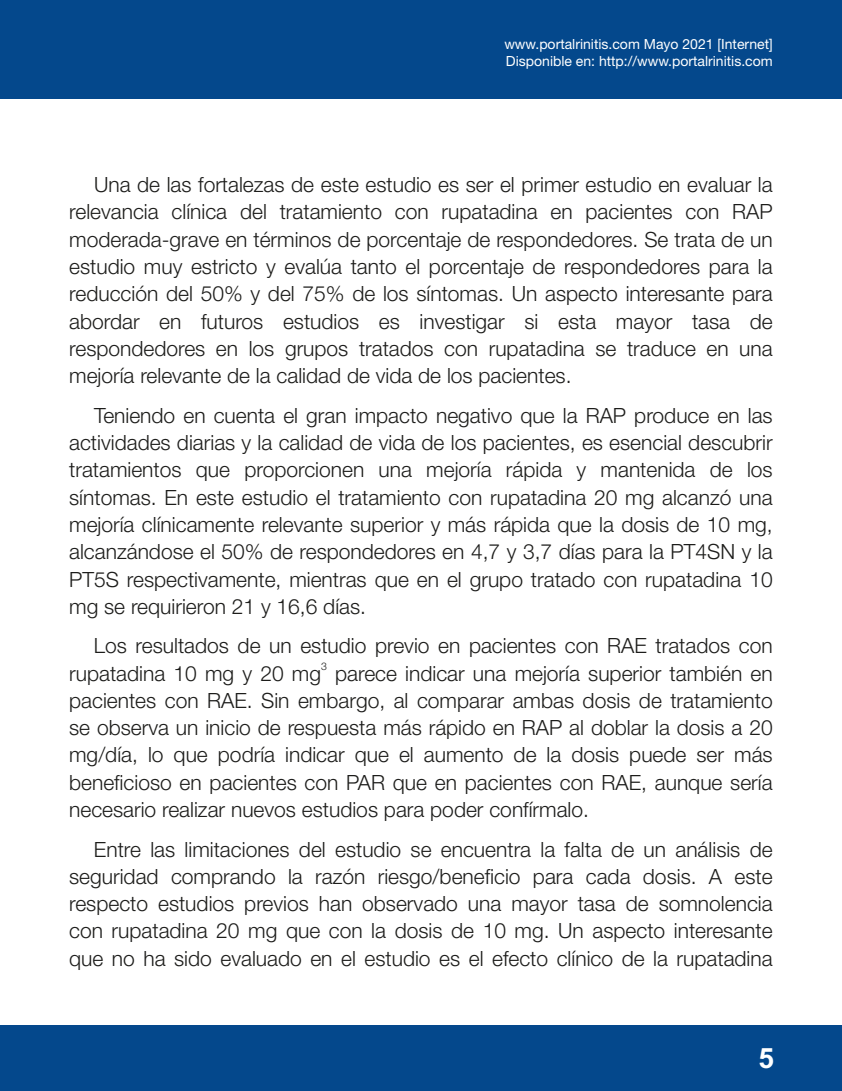
<style>
.page{position:relative;width:842px;height:1091px;background:#fff}
.page>*{position:absolute;margin:0;border:0;box-sizing:border-box;transform-origin:0 0}
.t1{font:700 28px "Arial";color:#fff}
.t2{font:300 21px/27.3px "Helvetica Neue LT Std";color:#1d1d1b;text-align:justify}
.t3{font:14px/16.3px "Helvetica Neue LT Std";color:#fff}
.t4{font:300 10.5px "Helvetica Neue LT Std";color:#1d1d1b}
</style>
<div class="page">
<div style="left:0;top:0;width:842px;height:99px;background:#04488c"></div>
<div style="left:0;top:1024px;width:842px;height:66px;background:#04488c"></div>
<p class="t3" style="left:504px;top:38px;width:270px">www.portalrinitis.com Mayo 2021 [Internet]<br>Disponible en: http://www.portalrinitis.com</p>
<p class="t2" style="left:69px;top:174px;width:705px;text-indent:25px">Una de las fortalezas de este estudio es ser el primer estudio en evaluar la relevancia clínica del tratamiento con rupatadina en pacientes con RAP moderada-grave en términos de porcentaje de respondedores. Se trata de un estudio muy estricto y evalúa tanto el porcentaje de respondedores para la reducción del 50% y del 75% de los síntomas. Un aspecto interesante para abordar en futuros estudios es investigar si esta mayor tasa de respondedores en los grupos tratados con rupatadina se traduce en una mejoría relevante de la calidad de vida de los pacientes.</p>
<p class="t2" style="left:69px;top:404px;width:705px;text-indent:25px">Teniendo en cuenta el gran impacto negativo que la RAP produce en las actividades diarias y la calidad de vida de los pacientes, es esencial descubrir tratamientos que proporcionen una mejoría rápida y mantenida de los síntomas. En este estudio el tratamiento con rupatadina 20 mg alcanzó una mejoría clínicamente relevante superior y más rápida que la dosis de 10 mg, alcanzándose el 50% de respondedores en 4,7 y 3,7 días para la PT4SN y la PT5S respectivamente, mientras que en el grupo tratado con rupatadina 10 mg se requirieron 21 y 16,6 días.</p>
<p class="t2" style="left:94px;top:635px;width:680px">Los resultados de un estudio previo en pacientes con RAE tratados con</p>
<p class="t4" style="left:321px;top:662px;width:7px">3</p>
<p class="t2" style="left:69px;top:662px;width:705px">rupatadina 10 mg y 20 mg parece indicar una mejoría superior también en pacientes con RAE. Sin embargo, al comparar ambas dosis de tratamiento se observa un inicio de respuesta más rápido en RAP al doblar la dosis a 20 mg/día, lo que podría indicar que el aumento de la dosis puede ser más beneficioso en pacientes con PAR que en pacientes con RAE, aunque sería necesario realizar nuevos estudios para poder confírmalo.</p>
<p class="t2" style="left:69px;top:838px;width:705px;text-indent:25px">Entre las limitaciones del estudio se encuentra la falta de un análisis de seguridad comprando la razón riesgo/beneficio para cada dosis. A este respecto estudios previos han observado una mayor tasa de somnolencia con rupatadina 20 mg que con la dosis de 10 mg. Un aspecto interesante que no ha sido evaluado en el estudio es el efecto clínico de la rupatadina</p>
<h1 class="t1" style="left:758px;top:1047px;width:17px">5</h1>
</div>
